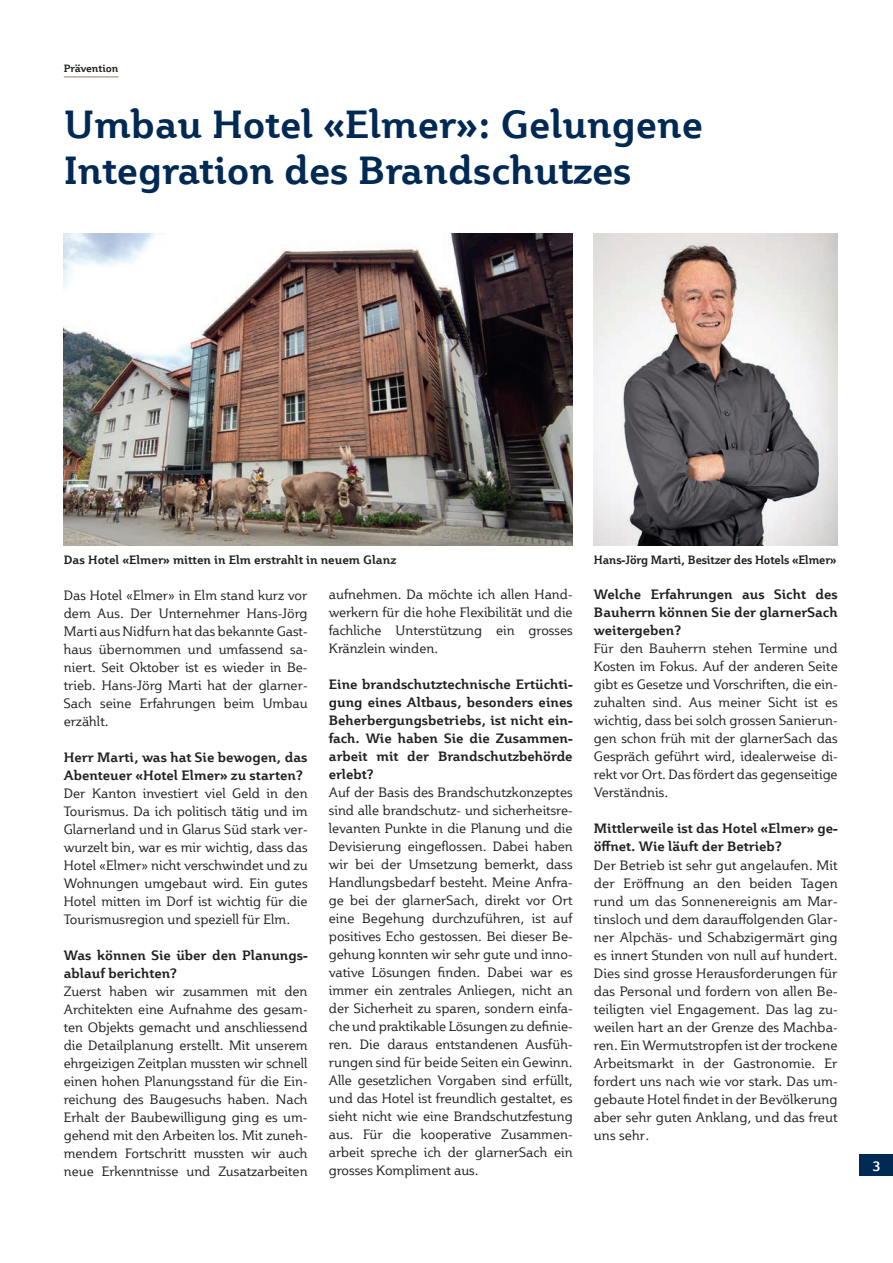
<style>
.page{position:relative;width:893px;height:1263px;background:#fff}
.page>*{position:absolute;margin:0;border:0;box-sizing:border-box;transform-origin:0 0}
.t1{font:700 39px/45px "Plume";color:#002953}
.t2{font:13.5px/18px "Plume";color:#231f20;text-align:justify}
.t3{font:700 13.5px/18px "Plume";color:#231f20}
.t4{font:700 13.5px "Plume";color:#fff}
.t5{font:700 12px "Plume";color:#231f20}
.t6{font:700 12px "Plume";color:#231f20;scale:.95 1}
.t7{font:700 10.5px "Plume";color:#231f20}
</style>
<div class="page">
<div style="left:860px;top:1154px;width:33px;height:22px;background:#002953"></div>
<hr style="left:64px;top:76px;width:55px;height:2px;background:#b8ab95">
<img style="left:594px;top:233px;width:244px;height:313px">
<img style="left:64px;top:233px;width:509px;height:313px">
<p class="t7" style="left:64px;top:61px;width:56px">Prävention</p>
<h1 class="t1" style="left:64px;top:101px;width:641px">Umbau Hotel «Elmer»: Gelungene<br>Integration des Brandschutzes</h1>
<p class="t5" style="left:64px;top:552px;width:334px">Das Hotel «Elmer» mitten in Elm erstrahlt in neuem Glanz</p>
<p class="t6" style="left:594px;top:552px;width:257px">Hans-Jörg Marti, Besitzer des Hotels «Elmer»</p>
<p class="t2" style="left:64px;top:586px;width:245px">Das Hotel «Elmer» in Elm stand kurz vor dem Aus. Der Unternehmer Hans-Jörg Marti aus Nidfurn hat das bekannte Gast&shy;haus übernommen und umfassend sa&shy;niert. Seit Oktober ist es wieder in Be&shy;trieb. Hans-Jörg Marti hat der glarner-Sach seine Erfahrungen beim Umbau erzählt.</p>
<p class="t3" style="left:64px;top:747px;width:245px">Herr Marti, was hat Sie bewogen, das<br>Abenteuer «Hotel Elmer» zu starten?</p>
<p class="t2" style="left:64px;top:784px;width:245px">Der Kanton investiert viel Geld in den Tourismus. Da ich politisch tätig und im Glarnerland und in Glarus Süd stark ver&shy;wurzelt bin, war es mir wichtig, dass das Hotel «Elmer» nicht verschwindet und zu Wohnungen umgebaut wird. Ein gutes Hotel mitten im Dorf ist wichtig für die Tourismusregion und speziell für Elm.</p>
<p class="t3" style="left:64px;top:945px;width:245px">Was können Sie über den Planungs&shy;ablauf berichten?</p>
<p class="t2" style="left:64px;top:982px;width:245px">Zuerst haben wir zusammen mit den Architekten eine Aufnahme des gesam&shy;ten Objekts gemacht und anschliessend die Detailplanung erstellt. Mit unserem ehrgeizigen Zeitplan mussten wir schnell einen hohen Planungsstand für die Ein&shy;reichung des Baugesuchs haben. Nach Erhalt der Baubewilligung ging es um&shy;gehend mit den Arbeiten los. Mit zuneh&shy;mendem Fortschritt mussten wir auch neue Erkenntnisse und Zusatzarbeiten</p>
<p class="t2" style="left:329px;top:585px;width:245px">aufnehmen. Da möchte ich allen Hand&shy;werkern für die hohe Flexibilität und die fachliche Unterstützung ein grosses Kränzlein winden.</p>
<p class="t3" style="left:329px;top:675px;width:245px;text-align:justify">Eine brandschutztechnische Ertüchti&shy;gung eines Altbaus, besonders eines Beherbergungsbetriebs, ist nicht ein&shy;fach. Wie haben Sie die Zusammen&shy;arbeit mit der Brandschutzbehörde erlebt?</p>
<p class="t2" style="left:329px;top:783px;width:245px">Auf der Basis des Brandschutzkonzeptes sind alle brandschutz- und sicherheitsre&shy;levanten Punkte in die Planung und die Devisierung eingeflossen. Dabei haben wir bei der Umsetzung bemerkt, dass Handlungsbedarf besteht. Meine Anfra&shy;ge bei der glarnerSach, direkt vor Ort eine Begehung durchzuführen, ist auf positives Echo gestossen. Bei dieser Be&shy;gehung konnten wir sehr gute und inno&shy;vative Lösungen finden. Dabei war es immer ein zentrales Anliegen, nicht an der Sicherheit zu sparen, sondern einfa&shy;che und praktikable Lösungen zu definie&shy;ren. Die daraus entstandenen Ausfüh&shy;rungen sind für beide Seiten ein Gewinn.<br>Alle gesetzlichen Vorgaben sind erfüllt, und das Hotel ist freundlich gestaltet, es sieht nicht wie eine Brandschutzfestung aus. Für die kooperative Zusammen&shy;arbeit spreche ich der glarnerSach ein grosses Kompliment aus.</p>
<p class="t3" style="left:594px;top:585px;width:245px;text-align:justify">Welche Erfahrungen aus Sicht des Bauherrn können Sie der glarnerSach weitergeben?</p>
<p class="t2" style="left:594px;top:639px;width:245px">Für den Bauherrn stehen Termine und Kosten im Fokus. Auf der anderen Seite gibt es Gesetze und Vorschriften, die ein&shy;zuhalten sind. Aus meiner Sicht ist es wichtig, dass bei solch grossen Sanierun&shy;gen schon früh mit der glarnerSach das Gespräch geführt wird, idealerweise di&shy;rekt vor Ort. Das fördert das gegenseitige Verständnis.</p>
<p class="t3" style="left:594px;top:819px;width:245px">Mittlerweile ist das Hotel «Elmer» ge&shy;öffnet. Wie läuft der Betrieb?</p>
<p class="t2" style="left:594px;top:856px;width:245px">Der Betrieb ist sehr gut angelaufen. Mit der Eröffnung an den beiden Tagen rund um das Sonnenereignis am Mar&shy;tinsloch und dem darauffolgenden Glar&shy;ner Alpchäs- und Schabzigermärt ging es innert Stunden von null auf hundert.<br>Dies sind grosse Herausforderungen für das Personal und fordern von allen Be&shy;teiligten viel Engagement. Das lag zu&shy;weilen hart an der Grenze des Machba&shy;ren. Ein Wermutstropfen ist der trockene Arbeitsmarkt in der Gastronomie. Er fordert uns nach wie vor stark. Das um&shy;gebaute Hotel findet in der Bevölkerung aber sehr guten Anklang, und das freut uns sehr.</p>
<p class="t4" style="left:873px;top:1157px;width:9px">3</p>
</div>
